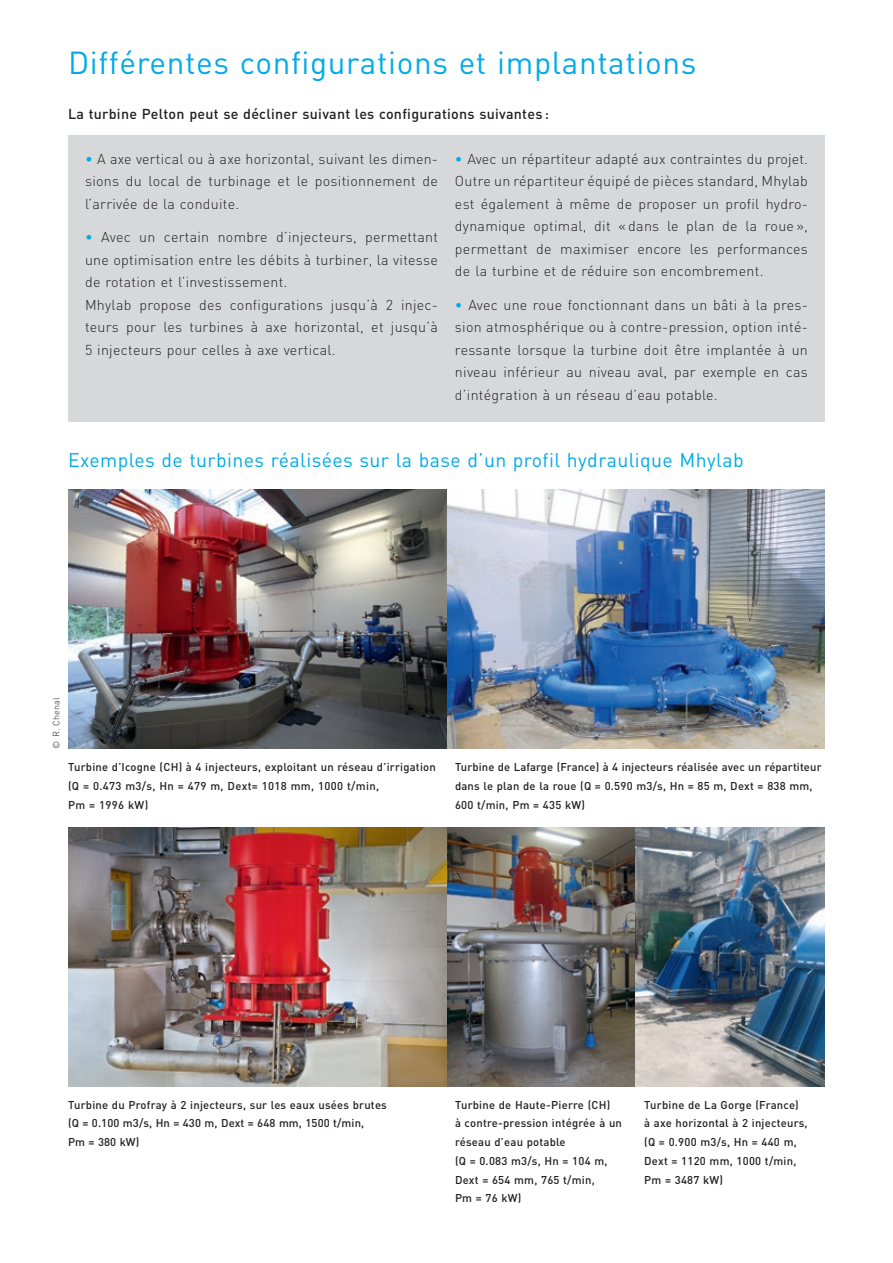
<style>
.page{position:relative;width:893px;height:1263px;background:#fff}
.page>*{position:absolute;margin:0;border:0;box-sizing:border-box;transform-origin:0 0}
.t1{font:31.5px "DIN";letter-spacing:.02em;color:#00abe7}
.t2{font:19.5px "DIN";letter-spacing:.02em;color:#00abe7}
.t3{font:300 14.25px/22.5px "DIN";letter-spacing:.02em;color:#231f20;text-align:justify}
.t4{font:500 14.25px "DIN";letter-spacing:.02em;color:#231f20}
.t5{font:500 11.25px/18.8px "DIN";letter-spacing:.02em;color:#231f20}
.t6{font:300 9px "DIN";letter-spacing:.02em;color:#231f20}
.s1{color:#00abe7}
</style>
<div class="page">
<img style="left:68px;top:490px;width:757px;height:259px">
<div style="left:68px;top:135px;width:757px;height:287px;background:#d7d8d9"></div>
<img style="left:68px;top:827px;width:757px;height:259px">
<h1 class="t1" style="left:68px;top:44px;width:630px">Différentes configurations et implantations</h1>
<p class="t4" style="left:68px;top:104px;width:483px">La turbine Pelton peut se décliner suivant les configurations suivantes :</p>
<p class="t3" style="left:85px;top:147px;width:354px"><span class="s1">•</span> A axe vertical ou à axe horizontal, suivant les dimen&shy;sions du local de turbinage et le positionnement de l’arrivée de la conduite.</p>
<p class="t3" style="left:85px;top:225px;width:354px;text-align:left"><span class="s1">•</span> Avec un certain nombre d’injecteurs, permettant une optimisation entre les débits à turbiner, la vitesse de rotation et l’investissement.<br>Mhylab propose des configurations jusqu’à 2 injec&shy;teurs pour les turbines à axe horizontal, et jusqu’à 5 injecteurs pour celles à axe vertical.</p>
<p class="t3" style="left:455px;top:147px;width:354px;text-align:left"><span class="s1">•</span> Avec un répartiteur adapté aux contraintes du projet.<br>Outre un répartiteur équipé de pièces standard, Mhylab est également à même de proposer un profil hydro&shy;dynamique optimal, dit « dans le plan de la roue », permettant de maximiser encore les performances de la turbine et de réduire son encombrement.</p>
<p class="t3" style="left:455px;top:293px;width:354px"><span class="s1">•</span> Avec une roue fonctionnant dans un bâti à la pres&shy;sion atmosphérique ou à contre-pression, option inté&shy;ressante lorsque la turbine doit être implantée à un niveau inférieur au niveau aval, par exemple en cas d’intégration à un réseau d’eau potable.</p>
<h2 class="t2" style="left:68px;top:449px;width:677px">Exemples de turbines réalisées sur la base d’un profil hydraulique Mhylab</h2>
<p class="t6" style="left:50px;top:749px;width:53px;rotate:-90deg">© R. Chenal</p>
<p class="t5" style="left:68px;top:757px;width:369px">Turbine d’Icogne (CH) à 4 injecteurs, exploitant un réseau d’irrigation (Q = 0.473 m3/s, Hn = 479 m, Dext= 1018 mm, 1000 t/min,<br>Pm = 1996 kW)</p>
<p class="t5" style="left:455px;top:757px;width:368px">Turbine de Lafarge (France) à 4 injecteurs réalisée avec un répartiteur dans le plan de la roue (Q = 0.590 m3/s, Hn = 85 m, Dext = 838 mm,<br>600 t/min, Pm = 435 kW)</p>
<p class="t5" style="left:455px;top:1095px;width:168px">Turbine de Haute-Pierre (CH)<br>à contre-pression intégrée à un réseau d’eau potable<br>(Q = 0.083 m3/s, Hn = 104 m,<br>Dext = 654 mm, 765 t/min,<br>Pm = 76 kW)</p>
<p class="t5" style="left:68px;top:1095px;width:320px">Turbine du Profray à 2 injecteurs, sur les eaux usées brutes (Q = 0.100 m3/s, Hn = 430 m, Dext = 648 mm, 1500 t/min,<br>Pm = 380 kW)</p>
<p class="t5" style="left:644px;top:1095px;width:165px">Turbine de La Gorge (France)<br>à axe horizontal à 2 injecteurs, (Q = 0.900 m3/s, Hn = 440 m,<br>Dext = 1120 mm, 1000 t/min,<br>Pm = 3487 kW)</p>
</div>
